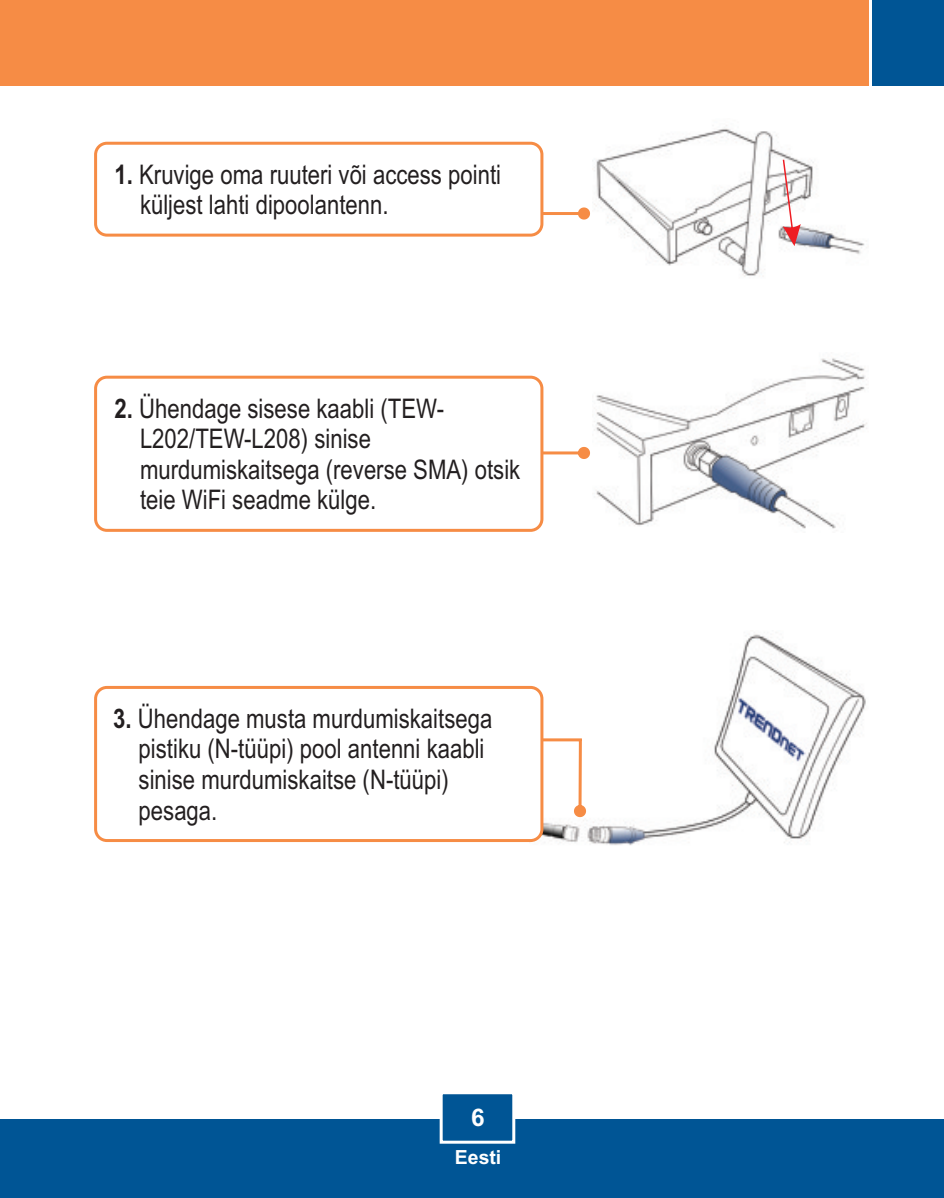
<style>
.page{position:relative;width:944px;height:1198px;background:#fff}
.page>*{position:absolute;margin:0;border:0;box-sizing:border-box;transform-origin:0 0}
.t1{font:27px/30.6px "Arial Narrow";color:#231f20}
.t2{font:700 24.3px "Arial";color:#fff}
.t3{font:700 19.5px "Arial";color:#fff}
.s1{font-weight:700}
</style>
<div class="page">
<div style="left:0;top:1119px;width:944px;height:79px;background:#005595"></div>
<div style="left:0;top:0;width:868px;height:86px;background:#f68c45"></div>
<div style="left:872px;top:0;width:72px;height:86px;background:#005595"></div>
<svg style="left:439px;top:1094px;width:77px;height:50px"></svg>
<img style="left:594px;top:358px;width:273px;height:171px">
<img style="left:529px;top:634px;width:337px;height:212px">
<svg style="left:543px;top:207px;width:47px;height:13px"></svg>
<div style="left:94px;top:142px;width:449px;height:95px;background:#fff;border:3px solid #f68c45;border-radius:11px"></div>
<svg style="left:543px;top:447px;width:47px;height:12px"></svg>
<div style="left:94px;top:376px;width:449px;height:156px;background:#fff;border:3px solid #f68c45;border-radius:11px"></div>
<svg style="left:543px;top:738px;width:43px;height:79px"></svg>
<div style="left:94px;top:686px;width:449px;height:156px;background:#fff;border:3px solid #f68c45;border-radius:11px"></div>
<img style="left:594px;top:125px;width:271px;height:152px">
<svg style="left:782px;top:160px;width:18px;height:86px"></svg>
<p class="t1" style="left:140px;top:161px;width:362px;text-indent:-25px"><span class="s1">1.</span> Kruvige oma ruuteri või access pointi küljest lahti dipoolantenn.</p>
<p class="t1" style="left:140px;top:395px;width:382px;text-indent:-25px"><span class="s1">2.</span> Ühendage sisese kaabli (TEW-<br>L202/TEW-L208) sinise murdumiskaitsega (reverse SMA) otsik teie WiFi seadme külge.</p>
<p class="t1" style="left:139px;top:705px;width:355px;text-indent:-25px"><span class="s1">3.</span> Ühendage musta murdumiskaitsega pistiku (N-tüüpi) pool antenni kaabli sinise murdumiskaitse (N-tüüpi) pesaga.</p>
<p class="t2" style="left:471px;top:1108px;width:15px">6</p>
<p class="t3" style="left:455px;top:1150px;width:48px">Eesti</p>
</div>
